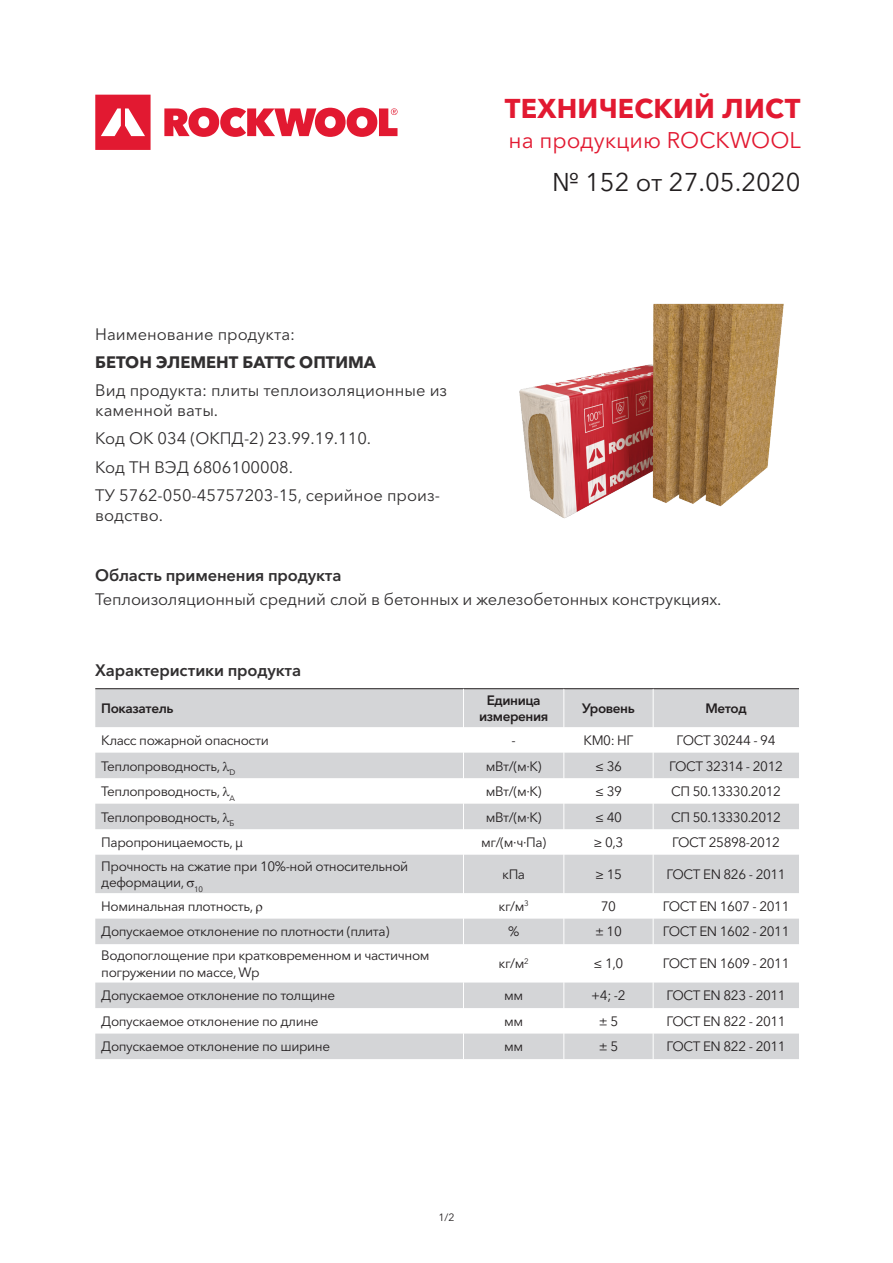
<style>
.page{position:relative;width:893px;height:1263px;background:#fff}
.page>*{position:absolute;margin:0;border:0;box-sizing:border-box;transform-origin:0 0}
.t1{font:700 27px "Avenir Next Cyr";letter-spacing:.01em;color:#e21931}
.t2{font:25.5px "Avenir Next Cyr";color:#231f20}
.t3{font:22.5px "Avenir Next Cyr";color:#e21931}
.t4{font:16.5px/28.3px "Avenir Next Cyr";color:#312f30}
.t5{font:600 16.5px "Avenir Next Cyr";letter-spacing:-.01em;color:#312f30}
.t6{font:700 16.5px "Avenir Next Cyr";color:#312f30}
.t7{font:13.5px/16.2px "Avenir Next Cyr";letter-spacing:-.03em;color:#231f20}
.t8{font:600 13.5px/16.2px "Avenir Next Cyr";letter-spacing:-.03em;color:#231f20;text-align:center}
.t9{font:10.5px "Avenir Next Cyr";color:#231f20}
</style>
<div class="page">
<svg style="left:95px;top:95px;width:56px;height:55px"></svg>
<svg style="left:164px;top:108px;width:233px;height:29px"></svg>
<img style="left:519px;top:303px;width:265px;height:216px">
<svg style="left:95px;top:689px;width:704px;height:370px;fill:#d4d5d7"></svg>
<hr style="left:95px;top:688px;width:368px;height:1px;background:#231f20">
<hr style="left:463px;top:688px;width:101px;height:1px;background:#231f20">
<hr style="left:564px;top:688px;width:89px;height:1px;background:#231f20">
<hr style="left:653px;top:688px;width:146px;height:1px;background:#231f20">
<hr style="left:463px;top:689px;width:1px;height:38px;background:#fff">
<hr style="left:563px;top:689px;width:1px;height:38px;background:#fff">
<hr style="left:653px;top:689px;width:1px;height:38px;background:#fff">
<svg style="left:463px;top:727px;width:1px;height:128px"></svg>
<svg style="left:563px;top:727px;width:1px;height:128px"></svg>
<svg style="left:653px;top:727px;width:1px;height:128px"></svg>
<hr style="left:463px;top:855px;width:1px;height:38px;background:#fff">
<hr style="left:563px;top:855px;width:1px;height:38px;background:#fff">
<hr style="left:653px;top:855px;width:1px;height:38px;background:#fff">
<svg style="left:463px;top:893px;width:1px;height:51px"></svg>
<svg style="left:563px;top:893px;width:1px;height:51px"></svg>
<svg style="left:653px;top:893px;width:1px;height:51px"></svg>
<hr style="left:463px;top:944px;width:1px;height:38px;background:#fff">
<hr style="left:563px;top:944px;width:1px;height:38px;background:#fff">
<hr style="left:653px;top:944px;width:1px;height:38px;background:#fff">
<svg style="left:463px;top:982px;width:1px;height:77px"></svg>
<svg style="left:563px;top:982px;width:1px;height:77px"></svg>
<svg style="left:653px;top:982px;width:1px;height:77px"></svg>
<svg style="left:223px;top:761px;width:7px;height:10px"></svg>
<svg style="left:223px;top:786px;width:7px;height:10px"></svg>
<svg style="left:223px;top:812px;width:7px;height:10px"></svg>
<svg style="left:187px;top:881px;width:7px;height:6px"></svg>
<svg style="left:256px;top:905px;width:6px;height:9px"></svg>
<p class="t4" style="left:95px;top:320px;width:201px">Наименование продукта:</p>
<p class="t6" style="left:95px;top:352px;width:282px">БЕТОН ЭЛЕМЕНТ БАТТС ОПТИМА</p>
<p class="t4" style="left:95px;top:380px;width:353px;line-height:19.8px">Вид продукта: плиты теплоизоляционные из каменной ваты.</p>
<p class="t4" style="left:95px;top:424px;width:346px">Код ОК 034 (ОКПД-2) 23.99.19.110.<br>Код ТН ВЭД 6806100008.<br>ТУ 5762-050-45757203-15, серийное произ-</p>
<p class="t4" style="left:95px;top:501px;width:69px">водство.</p>
<h1 class="t1" style="left:505px;top:92px;width:297px">ТЕХНИЧЕСКИЙ ЛИСТ</h1>
<h3 class="t3" style="left:509px;top:126px;width:294px">на продукцию ROCKWOOL</h3>
<h2 class="t2" style="left:552px;top:167px;width:250px">№ 152 от 27.05.2020</h2>
<p class="t5" style="left:95px;top:565px;width:248px">Область применения продукта</p>
<p class="t4" style="left:95px;top:585px;width:628px">Теплоизоляционный средний слой в бетонных и железобетонных конструкциях.</p>
<p class="t5" style="left:95px;top:660px;width:207px">Характеристики продукта</p>
<p class="t8" style="left:101px;top:700px;width:74px">Показатель</p>
<p class="t8" style="left:479px;top:692px;width:71px">Единица измерения</p>
<p class="t8" style="left:582px;top:700px;width:54px">Уровень</p>
<p class="t8" style="left:705px;top:700px;width:43px">Метод</p>
<p class="t7" style="left:101px;top:732px;width:169px">Класс пожарной опасности</p>
<p class="t7" style="left:511px;top:732px;width:6px">-</p>
<p class="t7" style="left:584px;top:732px;width:51px">КМ0: НГ</p>
<p class="t7" style="left:677px;top:732px;width:100px">ГОСТ 30244 - 94</p>
<p class="t7" style="left:101px;top:758px;width:136px">Теплопроводность, <sub>D</sub></p>
<p class="t7" style="left:486px;top:758px;width:57px">мВт/(м·К)</p>
<p class="t7" style="left:595px;top:758px;width:28px">≤ 36</p>
<p class="t7" style="left:669px;top:758px;width:115px">ГОСТ 32314 - 2012</p>
<p class="t7" style="left:101px;top:783px;width:135px">Теплопроводность, <sub>А</sub></p>
<p class="t7" style="left:486px;top:783px;width:57px">мВт/(м·К)</p>
<p class="t7" style="left:595px;top:783px;width:28px">≤ 39</p>
<p class="t7" style="left:671px;top:783px;width:111px">СП 50.13330.2012</p>
<p class="t7" style="left:101px;top:809px;width:135px">Теплопроводность, <sub>Б</sub></p>
<p class="t7" style="left:486px;top:809px;width:57px">мВт/(м·К)</p>
<p class="t7" style="left:595px;top:809px;width:28px">≤ 40</p>
<p class="t7" style="left:671px;top:809px;width:111px">СП 50.13330.2012</p>
<p class="t7" style="left:101px;top:834px;width:143px">Паропроницаемость, µ</p>
<p class="t7" style="left:481px;top:834px;width:67px">мг/(м·ч·Па)</p>
<p class="t7" style="left:594px;top:834px;width:31px">≥ 0,3</p>
<p class="t7" style="left:672px;top:834px;width:109px">ГОСТ 25898-2012</p>
<p class="t7" style="left:101px;top:858px;width:309px">Прочность на сжатие при 10%-ной относительной деформации, <sub>10</sub></p>
<p class="t7" style="left:502px;top:866px;width:24px">кПа</p>
<p class="t7" style="left:595px;top:866px;width:28px">≥ 15</p>
<p class="t7" style="left:666px;top:866px;width:121px">ГОСТ EN 826 - 2011</p>
<p class="t7" style="left:101px;top:898px;width:153px">Номинальная плотность,</p>
<p class="t7" style="left:499px;top:898px;width:32px">кг/м<sup>3</sup></p>
<p class="t7" style="left:601px;top:898px;width:17px">70</p>
<p class="t7" style="left:663px;top:898px;width:128px">ГОСТ EN 1607 - 2011</p>
<p class="t7" style="left:101px;top:924px;width:290px">Допускаемое отклонение по плотности (плита)</p>
<p class="t7" style="left:508px;top:924px;width:13px">%</p>
<p class="t7" style="left:595px;top:924px;width:28px">± 10</p>
<p class="t7" style="left:663px;top:924px;width:128px">ГОСТ EN 1602 - 2011</p>
<p class="t7" style="left:101px;top:947px;width:330px">Водопоглощение при кратковременном и частичном погружении по массе, Wp</p>
<p class="t7" style="left:499px;top:956px;width:32px">кг/м<sup>2</sup></p>
<p class="t7" style="left:593px;top:956px;width:31px">≤ 1,0</p>
<p class="t7" style="left:663px;top:956px;width:128px">ГОСТ EN 1609 - 2011</p>
<p class="t7" style="left:101px;top:987px;width:235px">Допускаемое отклонение по толщине</p>
<p class="t7" style="left:504px;top:987px;width:21px">мм</p>
<p class="t7" style="left:591px;top:987px;width:36px">+4; -2</p>
<p class="t7" style="left:666px;top:987px;width:121px">ГОСТ EN 823 - 2011</p>
<p class="t7" style="left:101px;top:1013px;width:219px">Допускаемое отклонение по длине</p>
<p class="t7" style="left:504px;top:1013px;width:21px">мм</p>
<p class="t7" style="left:599px;top:1013px;width:21px">± 5</p>
<p class="t7" style="left:666px;top:1013px;width:121px">ГОСТ EN 822 - 2011</p>
<p class="t7" style="left:101px;top:1039px;width:230px">Допускаемое отклонение по ширине</p>
<p class="t7" style="left:504px;top:1039px;width:21px">мм</p>
<p class="t7" style="left:599px;top:1039px;width:21px">± 5</p>
<p class="t7" style="left:666px;top:1039px;width:121px">ГОСТ EN 822 - 2011</p>
<p class="t9" style="left:438px;top:1211px;width:18px">1/2</p>
</div>
